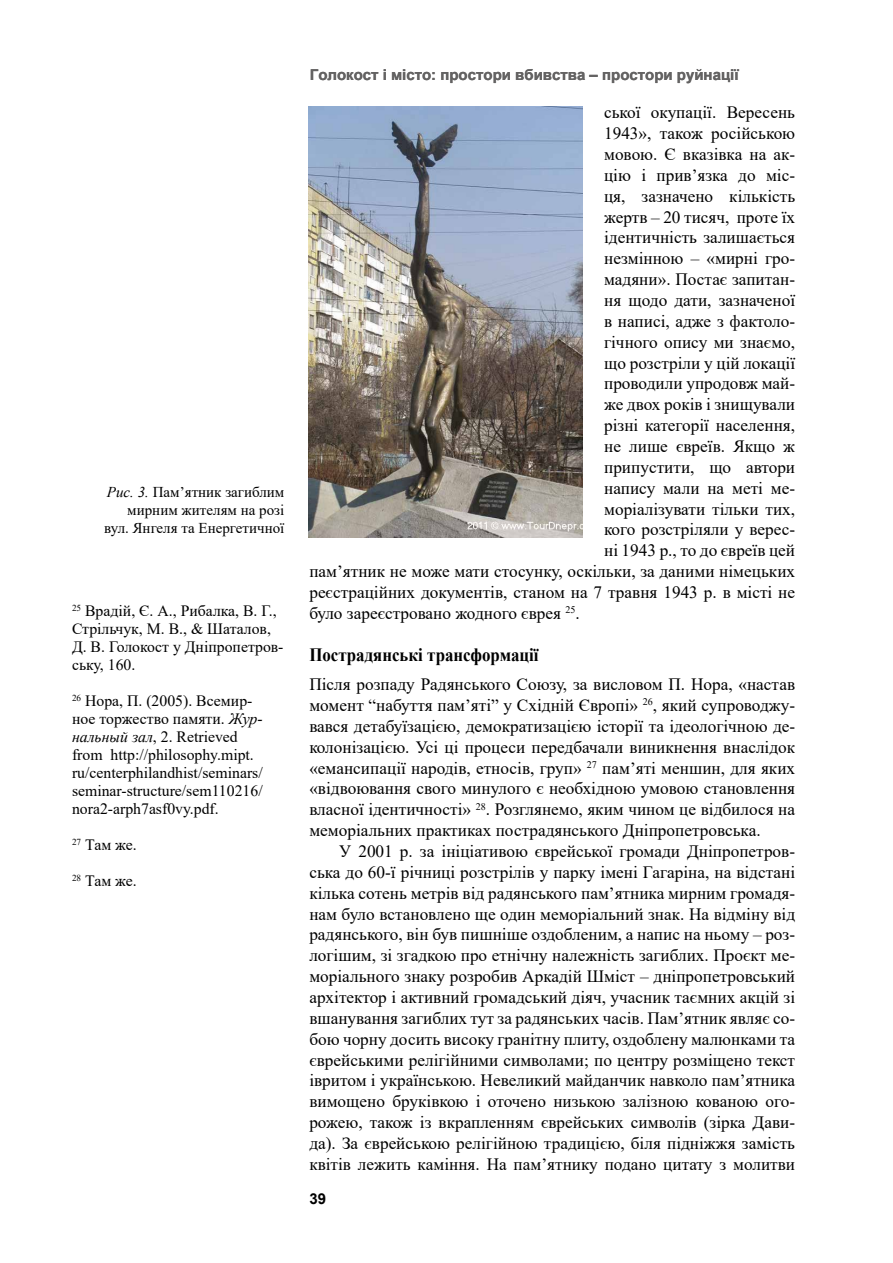
<style>
.page{position:relative;width:893px;height:1263px;background:#fff}
.page>*{position:absolute;margin:0;border:0;box-sizing:border-box;transform-origin:0 0}
.t1{font:700 18.75px "Times New Roman";color:#000;scale:.9 1}
.t2{font:17.25px/20.9px "Times New Roman";color:#000;text-align:justify}
.t3{font:15.75px/18px "Times New Roman";color:#000}
.t4{font:15px/18px "Times New Roman";color:#000;text-align:right}
.t5{font:700 15px "Arial";color:#646363}
.t6{font:700 15px "Arial";color:#000}
.s1{font-style:italic}
</style>
<div class="page">
<img style="left:309px;top:106px;width:274px;height:431px">
<p class="t4" style="left:104px;top:482px;width:182px"><span class="s1">Рис. 3.</span> Пам’ятник загиблим мирним жителям на розі вул. Янгеля та Енергетичної</p>
<p class="t3" style="left:72px;top:601px;width:213px"><sup>25</sup> Врадій, Є. А., Рибалка, В. Г.,<br>Стрільчук, М. В., &amp; Шаталов,<br>Д. В. Голокост у Дніпропетров&shy;ську, 160.</p>
<p class="t3" style="left:72px;top:691px;width:192px"><sup>26</sup> Нора, П. (2005). Всемир&shy;ное торжество памяти. <span class="s1">Жур&shy;нальный зал</span>, 2. Retrieved from http://philosophy.mipt. ru/centerphilandhist/seminars/ seminar-structure/sem110216/ nora2-arph7asf0vy.pdf.</p>
<p class="t3" style="left:72px;top:835px;width:66px"><sup>27</sup> Там же.</p>
<p class="t3" style="left:72px;top:871px;width:66px"><sup>28</sup> Там же.</p>
<p class="t5" style="left:310px;top:64px;width:430px">Голокост і місто: простори вбивства – простори руйнації</p>
<p class="t2" style="left:604px;top:102px;width:193px">ської окупації. Вересень</p>
<p class="t2" style="left:604px;top:122px;width:193px">1943», також російською</p>
<p class="t2" style="left:604px;top:143px;width:193px">мовою. Є вказівка на ак-</p>
<p class="t2" style="left:604px;top:164px;width:193px">цію і прив’язка до міс-</p>
<p class="t2" style="left:604px;top:185px;width:193px">ця, зазначено кількість</p>
<p class="t2" style="left:604px;top:206px;width:193px">жертв – 20 тисяч, проте їх</p>
<p class="t2" style="left:604px;top:227px;width:193px">ідентичність залишається</p>
<p class="t2" style="left:604px;top:247px;width:193px">незмінною – «мирні гро-</p>
<p class="t2" style="left:604px;top:268px;width:193px">мадяни». Постає запитан-</p>
<p class="t2" style="left:604px;top:289px;width:193px">ня щодо дати, зазначеної</p>
<p class="t2" style="left:604px;top:310px;width:193px">в написі, адже з фактоло-</p>
<p class="t2" style="left:604px;top:331px;width:193px">гічного опису ми знаємо,</p>
<p class="t2" style="left:604px;top:352px;width:193px">що розстріли у цій локації</p>
<p class="t2" style="left:604px;top:373px;width:193px">проводили упродовж май-</p>
<p class="t2" style="left:604px;top:393px;width:193px">же двох років і знищували</p>
<p class="t2" style="left:604px;top:414px;width:193px">різні категорії населення,</p>
<p class="t2" style="left:604px;top:435px;width:193px">не лише євреїв. Якщо ж</p>
<p class="t2" style="left:604px;top:456px;width:193px">припустити, що автори</p>
<p class="t2" style="left:604px;top:477px;width:193px">напису мали на меті ме-</p>
<p class="t2" style="left:604px;top:498px;width:193px">моріалізувати тільки тих,</p>
<p class="t2" style="left:604px;top:519px;width:193px">кого розстріляли у верес-</p>
<p class="t2" style="left:604px;top:539px;width:193px">ні 1943 р., то до євреїв цей</p>
<p class="t2" style="left:309px;top:560px;width:487px">пам’ятник не може мати стосунку, оскільки, за даними німецьких</p>
<p class="t2" style="left:309px;top:581px;width:487px">реєстраційних документів, станом на 7 травня 1943 р. в місті не</p>
<p class="t2" style="left:309px;top:602px;width:272px">було зареєстровано жодного єврея <sup>25</sup>.</p>
<p class="t1" style="left:309px;top:641px;width:256px">Пострадянські трансформації</p>
<p class="t2" style="left:309px;top:673px;width:487px">Після розпаду Радянського Союзу, за висловом П. Нора, «настав момент “набуття пам’яті” у Східній Європі» <sup>26</sup>, який супроводжу&shy;вався детабуїзацією, демократизацією історії та ідеологічною де&shy;колонізацією. Усі ці процеси передбачали виникнення внаслідок «емансипації народів, етносів, груп» <sup>27</sup> пам’яті меншин, для яких «відвоювання свого минулого є необхідною умовою становлення власної ідентичності» <sup>28</sup>. Розглянемо, яким чином це відбилося на меморіальних практиках пострадянського Дніпропетровська.</p>
<p class="t2" style="left:309px;top:840px;width:487px;text-indent:30px">У 2001 р. за ініціативою єврейської громади Дніпропетров&shy;ська до 60-ї річниці розстрілів у парку імені Гагаріна, на відстані кілька сотень метрів від радянського пам’ятника мирним громадя&shy;нам було встановлено ще один меморіальний знак. На відміну від радянського, він був пишніше оздобленим, а напис на ньому – роз&shy;логішим, зі згадкою про етнічну належність загиблих. Проєкт ме&shy;моріального знаку розробив Аркадій Шміст – дніпропетровський архітектор і активний громадський діяч, учасник таємних акцій зі вшанування загиблих тут за радянських часів. Пам’ятник являє со&shy;бою чорну досить високу гранітну плиту, оздоблену малюнками та єврейськими релігійними символами; по центру розміщено текст івритом і українською. Невеликий майданчик навколо пам’ятника вимощено бруківкою і оточено низькою залізною кованою ого&shy;рожею, також із вкрапленням єврейських символів (зірка Дави&shy;да). За єврейською релігійною традицією, біля підніжжя замість квітів лежить каміння. На пам’ятнику подано цитату з молитви</p>
<p class="t6" style="left:309px;top:1188px;width:18px">39</p>
</div>
